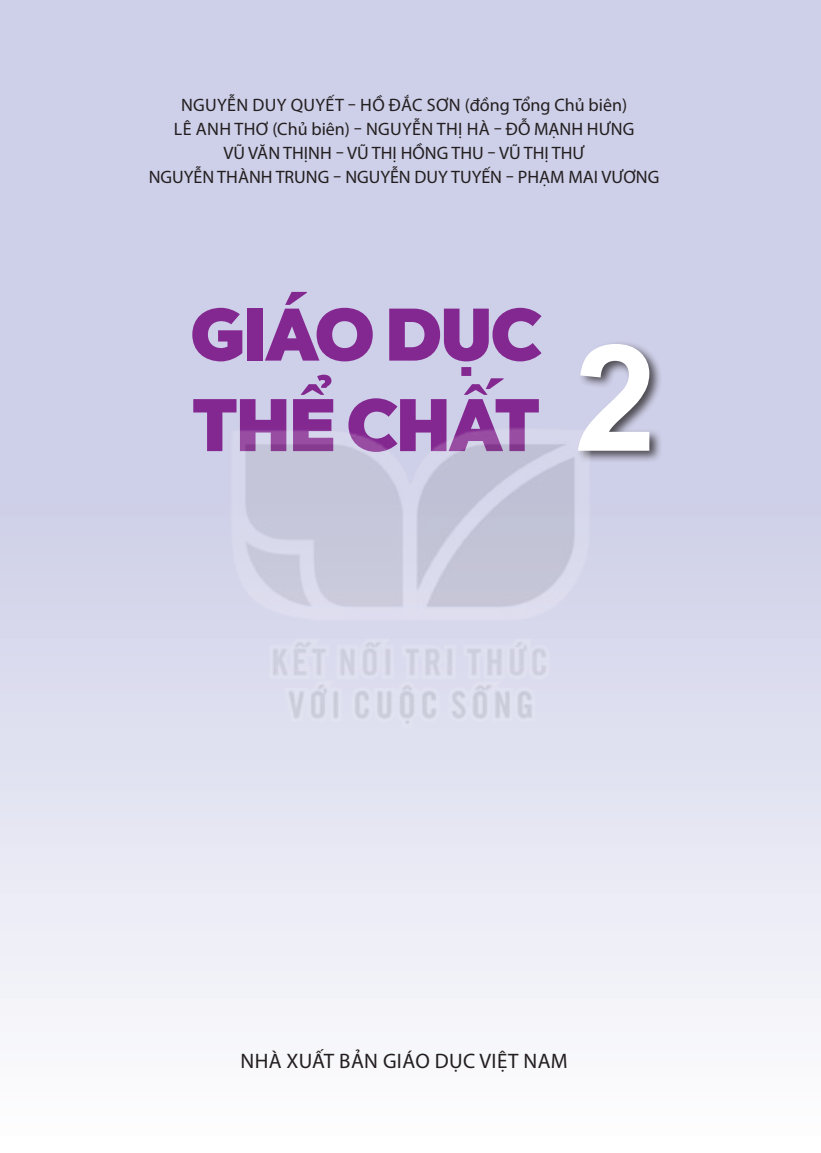
<style>
.page{position:relative;width:821px;height:1153px;background:#fff}
.page>*{position:absolute;margin:0;border:0;box-sizing:border-box;transform-origin:0 0}
.t1{font:800 74.25px/90.4px "Chronica Pro";letter-spacing:-.03em;color:#832890}
.t2{font:21px "Myriad Pro";letter-spacing:.02em;color:#231f20}
.t3{font:18px/24px "Myriad Pro";color:#231f20;text-align:center}
.s1{font-family:"Arial";font-weight:700;font-size:148.5px;color:#fff}
</style>
<div class="page">
<div style="left:0;top:0;width:821px;height:1152px;background:linear-gradient(to bottom,#c2c3e2,#f5f6fa)"></div>
<div style="left:576px;top:340px;width:86px;height:123px;background:#231f20;opacity:.75"></div>
<img style="left:200px;top:366px;width:420px;height:420px">
<p class="t3" style="left:149px;top:93px;width:512px">NGUYỄN DUY QUYẾT - HỒ ĐẮC SƠN (đồng Tổng Chủ biên)<br>LÊ ANH THƠ (Chủ biên) - NGUYỄN THỊ HÀ - ĐỖ MẠNH HƯNG<br>VŨ VĂN THỊNH - VŨ THỊ HỒNG THU - VŨ THỊ THƯ<br>NGUYỄN THÀNH TRUNG - NGUYỄN DUY TUYẾN - PHẠM MAI VƯƠNG</p>
<h1 class="t1" style="left:190px;top:286px;width:468px">GIÁO DỤC<br>THỂ CHẤT <span class="s1">2</span></h1>
<p class="t2" style="left:240px;top:1047px;width:329px">NHÀ XUẤT BẢN GIÁO DỤC VIỆT NAM</p>
</div>
